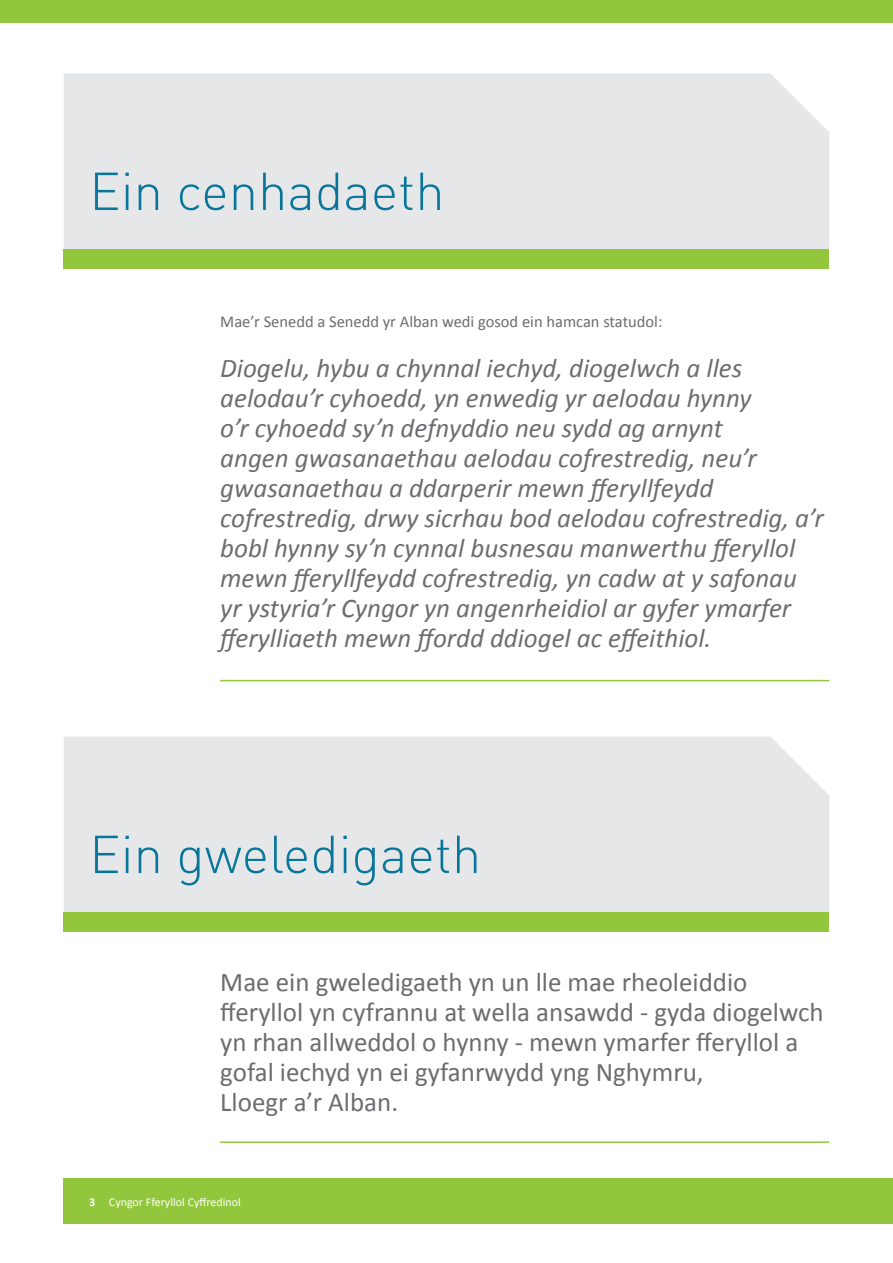
<style>
.page{position:relative;width:893px;height:1263px;background:#fff}
.page>*{position:absolute;margin:0;border:0;box-sizing:border-box;transform-origin:0 0}
.t1{font:300 52.5px "DIN";color:#08759b}
.t2{font:italic 27px/30px "Calibri";color:#6c6d70}
.t3{font:27px/30px "Calibri";color:#6c6d70}
.t4{font:16.5px "Calibri";color:#6c6d70}
.t5{font:12px "Calibri";color:#fff}
.s1{font-weight:700}
</style>
<div class="page">
<div style="left:64px;top:74px;width:765px;height:175px;background:#e6e7e9"></div>
<div style="left:64px;top:737px;width:765px;height:175px;background:#e6e7e9"></div>
<div style="left:0;top:0;width:893px;height:22px;background:#92c73d"></div>
<div style="left:64px;top:249px;width:765px;height:19px;background:#92c73d"></div>
<div style="left:64px;top:912px;width:765px;height:20px;background:#92c73d"></div>
<hr style="left:220px;top:680px;width:609px;height:1px;background:#92c73d">
<hr style="left:220px;top:1141px;width:609px;height:2px;background:#92c73d">
<div style="left:64px;top:1178px;width:829px;height:46px;background:#92c73d"></div>
<h1 class="t1" style="left:89px;top:159px;width:357px">Ein cenhadaeth</h1>
<p class="t4" style="left:220px;top:311px;width:444px">Mae’r Senedd a Senedd yr Alban wedi gosod ein hamcan statudol:</p>
<p class="t2" style="left:220px;top:351px;width:605px">Diogelu, hybu a chynnal iechyd, diogelwch a lles aelodau’r cyhoedd, yn enwedig yr aelodau hynny<br>o’r cyhoedd sy’n defnyddio neu sydd ag arnynt<br>angen gwasanaethau aelodau cofrestredig, neu’r gwasanaethau a ddarperir mewn fferyllfeydd cofrestredig, drwy sicrhau bod aelodau cofrestredig, a’r bobl hynny sy’n cynnal busnesau manwerthu fferyllol mewn fferyllfeydd cofrestredig, yn cadw at y safonau yr ystyria’r Cyngor yn angenrheidiol ar gyfer ymarfer fferylliaeth mewn ffordd ddiogel ac effeithiol.</p>
<h1 class="t1" style="left:89px;top:822px;width:393px">Ein gweledigaeth</h1>
<p class="t3" style="left:220px;top:967px;width:605px">Mae ein gweledigaeth yn un lle mae rheoleiddio fferyllol yn cyfrannu at wella ansawdd - gyda diogelwch yn rhan allweddol o hynny - mewn ymarfer fferyllol a gofal iechyd yn ei gyfanrwydd yng Nghymru,<br>Lloegr a’r Alban.</p>
<p class="t5" style="left:89px;top:1194px;width:153px"><span class="s1">3</span> Cyngor Fferyllol Cyffredinol</p>
</div>
